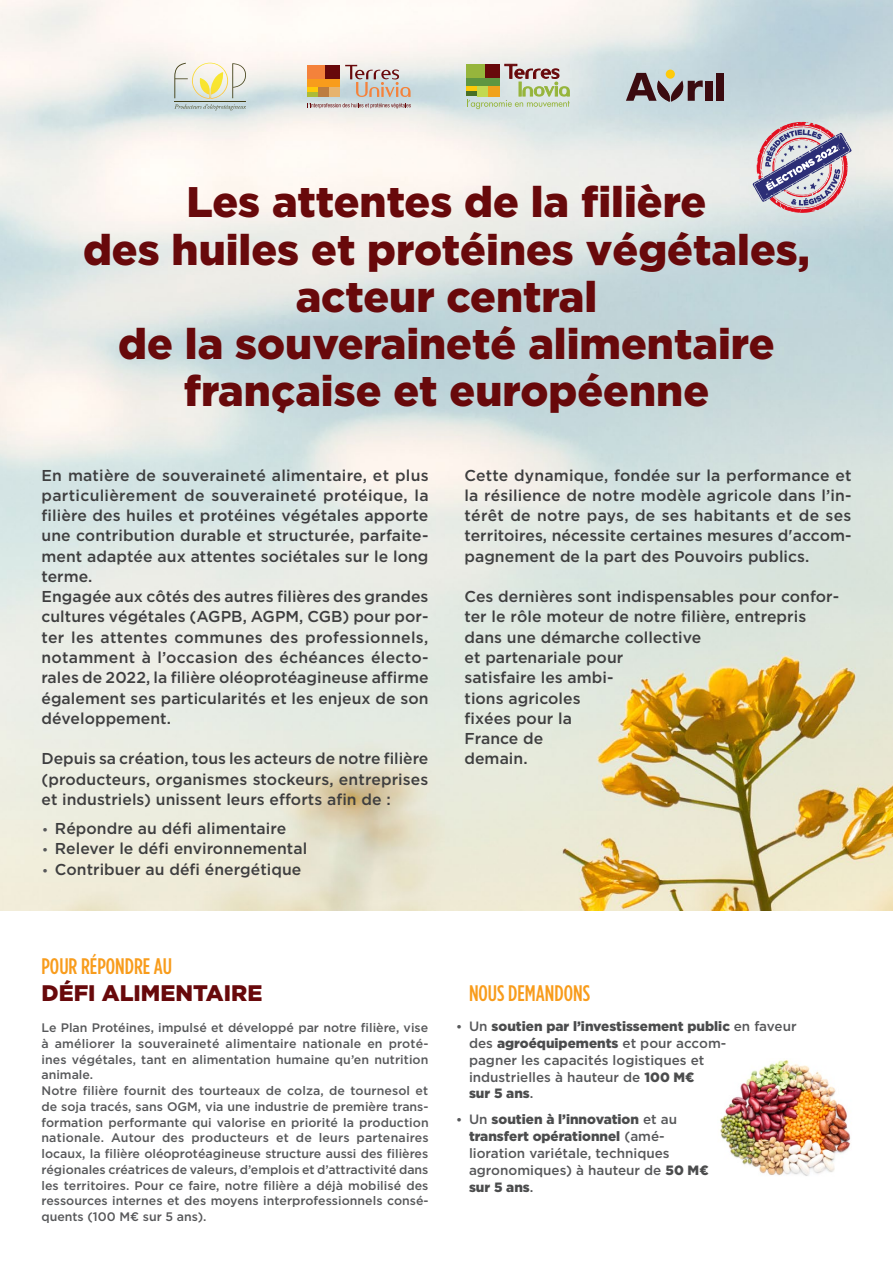
<style>
.page{position:relative;width:893px;height:1263px;background:#fff}
.page>*{position:absolute;margin:0;border:0;box-sizing:border-box;transform-origin:0 0}
.t1{font:900 42.75px/47.2px "Gotham HTF";color:#68090b;text-align:center}
.t2{font:500 condensed 22.5px "Gotham HTF";color:#f89c1c}
.t3{font:900 22.5px "Gotham HTF";color:#68090b}
.t4{font:500 15.75px/20.2px "Gotham HTF";letter-spacing:.005em;color:#3e3e3f}
.t5{font:500 13.5px/16.8px "Gotham HTF";color:#57585a}
.t6{font:500 12.3px/15.8px "Gotham HTF";letter-spacing:.005em;color:#57585a}
.s1{font-family:"ITC Franklin Gothic Std";font-weight:600;font-size:12.3px;color:#57585a}
.s2{font-family:"ITC Franklin Gothic Std";font-weight:600;font-size:12.3px}
.s3{font-weight:900;color:#4b4c4d}
</style>
<div class="page">
<img style="left:0;top:0;width:893px;height:910px">
<img style="left:720px;top:1060px;width:131px;height:116px">
<svg style="left:752px;top:122px;width:99px;height:91px;background:#b39eb2"></svg>
<div style="left:307px;top:79px;width:33px;height:8px;background:#f89c1c"></div>
<div style="left:307px;top:65px;width:18px;height:14px;background:#f4823b"></div>
<div style="left:307px;top:91px;width:11px;height:6px;background:#acbb37"></div>
<div style="left:325px;top:65px;width:15px;height:14px;background:#68090b"></div>
<div style="left:328px;top:87px;width:12px;height:10px;background:#e6b36e"></div>
<hr style="left:307px;top:87px;width:11px;height:4px;background:#feca0a">
<div style="left:318px;top:87px;width:10px;height:10px;background:#bc7d40"></div>
<svg style="left:345px;top:65px;width:66px;height:32px;background:#cdc0b9"></svg>
<svg style="left:308px;top:103px;width:103px;height:5px"></svg>
<div style="left:666px;top:70px;width:9px;height:9px;background:#feca0a;border-radius:50%"></div>
<div style="left:706px;top:81px;width:7px;height:20px;background:#3b0b10"></div>
<svg style="left:626px;top:73px;width:77px;height:29px;background:#8e8486"></svg>
<div style="left:717px;top:73px;width:7px;height:28px;background:#3b0b10"></div>
<div style="left:466px;top:64px;width:19px;height:14px;background:#96b53c"></div>
<div style="left:466px;top:78px;width:33px;height:8px;background:#5f9641"></div>
<div style="left:466px;top:91px;width:11px;height:5px;background:#487026"></div>
<div style="left:466px;top:86px;width:11px;height:5px;background:#feca0a"></div>
<svg style="left:467px;top:64px;width:103px;height:45px;background:#babb97"></svg>
<svg style="left:174px;top:63px;width:72px;height:47px;background:#d9dbc6"></svg>
<h1 class="t1" style="left:83px;top:178px;width:728px">Les attentes de la filière<br>des huiles et protéines végétales, acteur central<br>de la souveraineté alimentaire française et européenne</h1>
<p class="t4" style="left:41px;top:465px;width:389px">En matière de souveraineté alimentaire, et plus particulièrement de souveraineté protéique, la filière des huiles et protéines végétales apporte une contribution durable et structurée, parfaite&shy;ment adaptée aux attentes sociétales sur le long terme.<br>Engagée aux côtés des autres filières des grandes cultures végétales (AGPB, AGPM, CGB) pour por&shy;ter les attentes communes des professionnels, notamment à l’occasion des échéances électo&shy;rales de 2022, la filière oléoprotéagineuse affirme également ses particularités et les enjeux de son développement.</p>
<p class="t4" style="left:41px;top:748px;width:388px;text-align:justify">Depuis sa création, tous les acteurs de notre filière (producteurs, organismes stockeurs, entreprises et industriels) unissent leurs efforts afin de :</p>
<p class="t4" style="left:41px;top:818px;width:246px"><span class="s1">•</span> Répondre au défi alimentaire</p>
<p class="t4" style="left:41px;top:838px;width:267px"><span class="s1">•</span> Relever le défi environnemental</p>
<p class="t4" style="left:41px;top:858px;width:261px"><span class="s1">•</span> Contribuer au défi énergétique</p>
<p class="t4" style="left:464px;top:465px;width:389px;text-align:justify">Cette dynamique, fondée sur la performance et la résilience de notre modèle agricole dans l’in&shy;térêt de notre pays, de ses habitants et de ses territoires, nécessite certaines mesures d'accom&shy;pagnement de la part des Pouvoirs publics.</p>
<p class="t4" style="left:464px;top:586px;width:376px">Ces dernières sont indispensables pour confor&shy;ter le rôle moteur de notre filière, entrepris dans une démarche collective<br>et partenariale pour<br>satisfaire les ambi-<br>tions agricoles<br>fixées pour la<br>France de<br>demain.</p>
<h2 class="t2" style="left:41px;top:953px;width:132px">POUR RÉPONDRE AU</h2>
<h2 class="t3" style="left:41px;top:979px;width:222px">DÉFI ALIMENTAIRE</h2>
<p class="t6" style="left:41px;top:1019px;width:389px">Le Plan Protéines, impulsé et développé par notre filière, vise à améliorer la souveraineté alimentaire nationale en proté&shy;ines végétales, tant en alimentation humaine qu’en nutrition animale.<br>Notre filière fournit des tourteaux de colza, de tournesol et de soja tracés, sans OGM, via une industrie de première trans&shy;formation performante qui valorise en priorité la production nationale. Autour des producteurs et de leurs partenaires locaux, la filière oléoprotéagineuse structure aussi des filières régionales créatrices de valeurs, d’emplois et d’attractivité dans les territoires. Pour ce faire, notre filière a déjà mobilisé des ressources internes et des moyens interprofessionnels consé&shy;quents (100 M¤ sur 5 ans).</p>
<h2 class="t2" style="left:469px;top:980px;width:123px">NOUS DEMANDONS</h2>
<p class="t5" style="left:469px;top:1017px;width:329px;text-indent:-14px"><span class="s2">•</span> Un <span class="s3">soutien par l’investissement public</span> en faveur des <span class="s3">agroéquipements</span> et pour accom-<br>pagner les capacités logistiques et<br>industrielles à hauteur de <span class="s3">100 M¤<br>sur 5 ans</span>.</p>
<p class="t5" style="left:469px;top:1111px;width:241px;text-indent:-14px"><span class="s2">•</span> Un <span class="s3">soutien à l’innovation</span> et au <span class="s3">transfert opérationnel</span> (amé&shy;lioration variétale, techniques agronomiques) à hauteur de <span class="s3">50 M¤ sur 5 ans</span>.</p>
</div>
